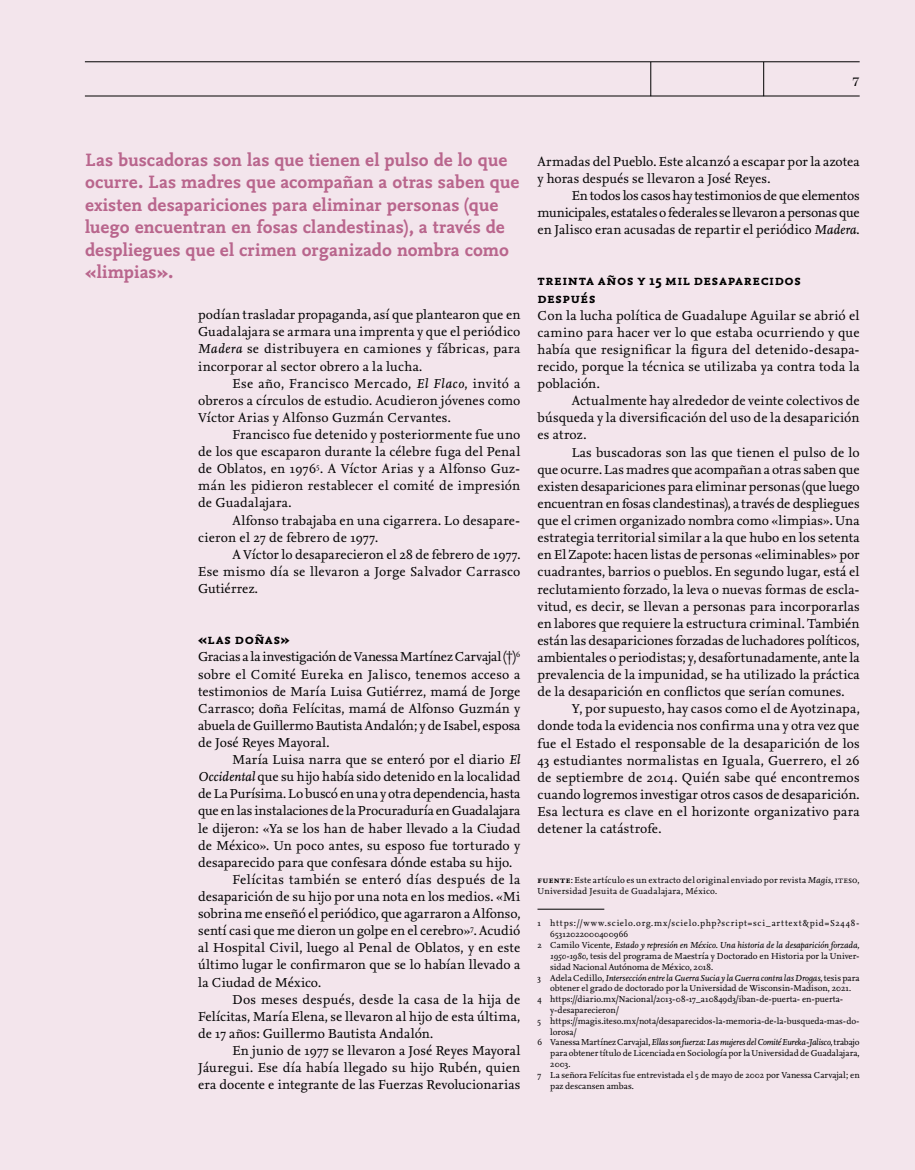
<style>
.page{position:relative;width:915px;height:1170px;background:#fff}
.page>*{position:absolute;margin:0;border:0;box-sizing:border-box;transform-origin:0 0}
.t1{font:700 18.75px/22.5px "Nexus Mix Pro";letter-spacing:.01em;color:#b9668d}
.t2{font:700 15px/17.1px "Nexus Mix Pro";letter-spacing:.03em;color:#000}
.t3{font:13.5px/17.1px "Nexus Serif Pro";letter-spacing:.005em;color:#000;text-align:justify}
.t4{font:13.5px "Nexus Serif Pro";letter-spacing:.025em;color:#000}
.t5{font:13.5px "Nexus Serif Pro";letter-spacing:.03em;color:#000}
.t6{font:500 12px "Chapman";color:#000}
.t7{font:9px/10.8px "Nexus Serif Pro";letter-spacing:.01em;color:#000}
.t8{font:italic 9px "Nexus Serif Pro";letter-spacing:-.005em;color:#000}
.t9{font:9px "Nexus Serif Pro";letter-spacing:-.02em;color:#000}
.t10{font:9px "Nexus Serif Pro";letter-spacing:.1em;color:#000}
.t11{font:9px "Nexus Serif Pro";letter-spacing:-.01em;color:#000}
.s1{font-style:italic}
.s2{font-weight:700}
.s3{font-style:normal}
</style>
<div class="page">
<div style="left:0;top:0;width:914px;height:1169px;background:#f3e5ec"></div>
<hr style="left:537px;top:908px;width:67px;height:1px;background:#000">
<hr style="left:85px;top:61px;width:774px;height:1px;background:#000">
<hr style="left:85px;top:96px;width:774px;height:1px;background:#000">
<hr style="left:763px;top:62px;width:1px;height:34px;background:#000">
<hr style="left:650px;top:62px;width:1px;height:34px;background:#000">
<p class="t6" style="left:852px;top:73px;width:9px">7</p>
<p class="t1" style="left:85px;top:148px;width:435px">Las buscadoras son las que tienen el pulso de lo que ocurre. Las madres que acompañan a otras saben que existen desapariciones para eliminar personas (que luego encuentran en fosas clandestinas), a través de despliegues que el crimen organizado nombra como «limpias».</p>
<p class="t3" style="left:198px;top:305px;width:323px">podían trasladar propaganda, así que plantearon que en Guadalajara se armara una imprenta y que el periódico <span class="s1">Madera</span> se distribuyera en camiones y fábricas, para incorporar al sector obrero a la lucha.</p>
<p class="t3" style="left:198px;top:374px;width:323px;text-indent:34px">Ese año, Francisco Mercado, <span class="s1">El Flaco</span>, invitó a obreros a círculos de estudio. Acudieron jóvenes como Víctor Arias y Alfonso Guzmán Cervantes.</p>
<p class="t3" style="left:198px;top:425px;width:323px;text-indent:34px">Francisco fue detenido y posteriormente fue uno de los que escaparon durante la célebre fuga del Penal de Oblatos, en 1976<sup>5</sup>. A Víctor Arias y a Alfonso Guz&shy;mán les pidieron restablecer el comité de impresión de Guadalajara.</p>
<p class="t3" style="left:198px;top:511px;width:323px;text-indent:34px">Alfonso trabajaba en una cigarrera. Lo desapare&shy;cieron el 27 de febrero de 1977.</p>
<p class="t3" style="left:198px;top:545px;width:323px;text-indent:34px">A Víctor lo desaparecieron el 28 de febrero de 1977.<br>Ese mismo día se llevaron a Jorge Salvador Carrasco Gutiérrez.</p>
<p class="t2" style="left:198px;top:630px;width:93px">«las doñas»</p>
<p class="t3" style="left:198px;top:647px;width:323px">Gracias a la investigación de Vanessa Martínez Carvajal (†)<sup>6 </sup>sobre el Comité Eureka en Jalisco, tenemos acceso a testimonios de María Luisa Gutiérrez, mamá de Jorge Carrasco; doña Felícitas, mamá de Alfonso Guzmán y abuela de Guillermo Bautista Andalón; y de Isabel, esposa de José Reyes Mayoral.</p>
<p class="t3" style="left:232px;top:750px;width:289px">María Luisa narra que se enteró por el diario <span class="s1">El</span></p>
<p class="t3" style="left:198px;top:767px;width:323px"><span class="s1">Occidental</span> que su hijo había sido detenido en la localidad</p>
<p class="t3" style="left:198px;top:784px;width:323px">de La Purísima. Lo buscó en una y otra dependencia, hasta</p>
<p class="t3" style="left:198px;top:801px;width:323px">que en las instalaciones de la Procuraduría en Guadalajara</p>
<p class="t3" style="left:198px;top:818px;width:323px">le dijeron: «Ya se los han de haber llevado a la Ciudad</p>
<p class="t3" style="left:198px;top:836px;width:323px">de México». Un poco antes, su esposo fue torturado y</p>
<p class="t3" style="left:198px;top:853px;width:315px">desaparecido para que confesara dónde estaba su hijo.</p>
<p class="t5" style="left:232px;top:869px;width:289px">Felícitas también se enteró días después de la</p>
<p class="t3" style="left:198px;top:887px;width:323px">desaparición de su hijo por una nota en los medios. «Mi</p>
<p class="t3" style="left:198px;top:904px;width:323px">sobrina me enseñó el periódico, que agarraron a Alfonso,</p>
<p class="t3" style="left:198px;top:921px;width:323px">sentí casi que me dieron un golpe en el cerebro»<sup>7</sup>. Acudió</p>
<p class="t3" style="left:198px;top:938px;width:323px">al Hospital Civil, luego al Penal de Oblatos, y en este</p>
<p class="t3" style="left:198px;top:955px;width:323px">último lugar le confirmaron que se lo habían llevado a</p>
<p class="t3" style="left:198px;top:972px;width:124px">la Ciudad de México.</p>
<p class="t3" style="left:232px;top:989px;width:289px">Dos meses después, desde la casa de la hija de</p>
<p class="t3" style="left:198px;top:1007px;width:323px">Felícitas, María Elena, se llevaron al hijo de esta última,</p>
<p class="t3" style="left:198px;top:1024px;width:236px">de 17 años: Guillermo Bautista Andalón.</p>
<p class="t3" style="left:232px;top:1041px;width:289px">En junio de 1977 se llevaron a José Reyes Mayoral</p>
<p class="t4" style="left:198px;top:1057px;width:323px">Jáuregui. Ese día había llegado su hijo Rubén, quien</p>
<p class="t3" style="left:198px;top:1075px;width:323px">era docente e integrante de las Fuerzas Revolucionarias</p>
<p class="t3" style="left:537px;top:152px;width:323px">Armadas del Pueblo. Este alcanzó a escapar por la azotea y horas después se llevaron a José Reyes.</p>
<p class="t3" style="left:537px;top:186px;width:323px;text-indent:34px">En todos los casos hay testimonios de que elementos municipales, estatales o federales se llevaron a personas que en Jalisco eran acusadas de repartir el periódico <span class="s1">Madera</span>.</p>
<p class="t2" style="left:537px;top:271px;width:265px">treinta años y 15 mil desaparecidos después</p>
<p class="t3" style="left:537px;top:306px;width:323px">Con la lucha política de Guadalupe Aguilar se abrió el camino para hacer ver lo que estaba ocurriendo y que había que resignificar la figura del detenido-desapa&shy;recido, porque la técnica se utilizaba ya contra toda la población.</p>
<p class="t3" style="left:537px;top:391px;width:323px;text-indent:34px">Actualmente hay alrededor de veinte colectivos de búsqueda y la diversificación del uso de la desaparición es atroz.</p>
<p class="t3" style="left:537px;top:443px;width:323px;text-indent:34px">Las buscadoras son las que tienen el pulso de lo que ocurre. Las madres que acompañan a otras saben que existen desapariciones para eliminar personas (que luego encuentran en fosas clandestinas), a través de despliegues que el crimen organizado nombra como «limpias». Una estrategia territorial similar a la que hubo en los setenta en El Zapote: hacen listas de personas «eliminables» por cuadrantes, barrios o pueblos. En segundo lugar, está el reclutamiento forzado, la leva o nuevas formas de escla&shy;vitud, es decir, se llevan a personas para incorporarlas en labores que requiere la estructura criminal. También están las desapariciones forzadas de luchadores políticos, ambientales o periodistas; y, desafortunadamente, ante la prevalencia de la impunidad, se ha utilizado la práctica de la desaparición en conflictos que serían comunes.</p>
<p class="t3" style="left:537px;top:699px;width:323px;text-indent:34px">Y, por supuesto, hay casos como el de Ayotzinapa, donde toda la evidencia nos confirma una y otra vez que fue el Estado el responsable de la desaparición de los 43 estudiantes normalistas en Iguala, Guerrero, el 26 de septiembre de 2014. Quién sabe qué encontremos cuando logremos investigar otros casos de desaparición.<br>Esa lectura es clave en el horizonte organizativo para detener la catástrofe.</p>
<p class="t7" style="left:537px;top:874px;width:323px"><span class="s2">fuente</span>: Este artículo es un extracto del original enviado por revista <span class="s1">Magis</span>, iteso,<br>Universidad Jesuita de Guadalajara, México.</p>
<p class="t10" style="left:537px;top:916px;width:323px">1 https://www.scielo.org.mx/scielo.php?script=sci_arttext&amp;pid=S2448-</p>
<p class="t7" style="left:550px;top:928px;width:79px">65312022000400966</p>
<p class="t8" style="left:537px;top:938px;width:323px"><span class="s3">2 Camilo Vicente,</span> Estado y represión en México. Una historia de la desaparición forzada,</p>
<p class="t7" style="left:550px;top:950px;width:311px"><span class="s1">1950-1980</span>, tesis del programa de Maestría y Doctorado en Historia por la Univer-</p>
<p class="t11" style="left:550px;top:960px;width:164px">sidad Nacional Autónoma de México, 2018.</p>
<p class="t8" style="left:537px;top:971px;width:323px"><span class="s3">3 Adela Cedillo,</span> Intersección entre la Guerra Sucia y la Guerra contra las Drogas<span class="s3">, tesis para</span></p>
<p class="t7" style="left:550px;top:982px;width:302px">obtener el grado de doctorado por la Universidad de Wisconsin-Madison, 2021.</p>
<p class="t7" style="left:537px;top:993px;width:307px">4 https://diario.mx/Nacional/2013-08-17_a10849d3/iban-de-puerta- en-puerta-</p>
<p class="t7" style="left:550px;top:1004px;width:70px">y-desaparecieron/</p>
<p class="t7" style="left:537px;top:1014px;width:323px">5 https://magis.iteso.mx/nota/desaparecidos-la-memoria-de-la-busqueda-mas-do-</p>
<p class="t7" style="left:550px;top:1025px;width:28px">lorosa/</p>
<p class="t8" style="left:537px;top:1035px;width:323px"><span class="s3">6 Vanessa Martínez Carvajal,</span> Ellas son fuerza: Las mujeres del Comité Eureka-Jalisco<span class="s3">, trabajo</span></p>
<p class="t7" style="left:550px;top:1047px;width:311px">para obtener título de Licenciada en Sociología por la Universidad de Guadalajara,</p>
<p class="t7" style="left:550px;top:1058px;width:22px">2003.</p>
<p class="t9" style="left:537px;top:1068px;width:323px">7 La señora Felícitas fue entrevistada el 5 de mayo de 2002 por Vanessa Carvajal; en</p>
<p class="t7" style="left:550px;top:1079px;width:85px">paz descansen ambas.</p>
</div>
